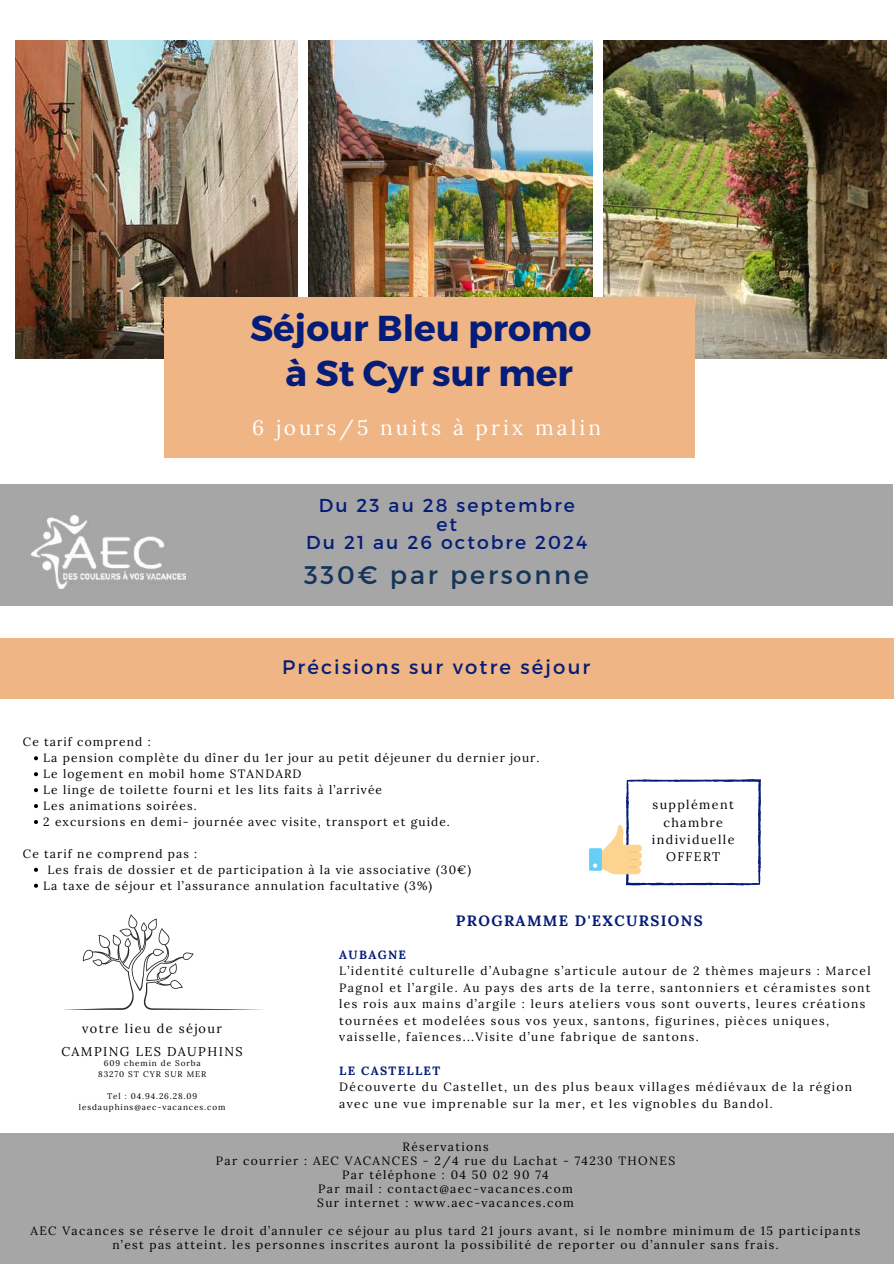
<style>
.page{position:relative;width:894px;height:1264px;background:#fff}
.page>*{position:absolute;margin:0;border:0;box-sizing:border-box;transform-origin:0 0}
.t1{font:700 36px/45px "Montserrat";color:#051d78;text-align:center}
.t2{font:25.5px "Montserrat";letter-spacing:.11em;color:#143459}
.t3{font:20.85px "Lora";letter-spacing:.15em;color:#fff}
.t4{font:19.65px "Montserrat";letter-spacing:.11em;color:#051d78}
.t5{font:18.75px/18.3px "Montserrat";letter-spacing:.11em;color:#051d78;text-align:center}
.t6{font:700 15px "Lora";letter-spacing:.09em;color:#051d78}
.t7{font:12.75px/23.2px "Lora";letter-spacing:.11em;color:#000;text-align:center}
.t8{font:12.6px/17.4px "Lora";letter-spacing:.11em;color:#000;text-align:center}
.t9{font:12px/16.5px "Lora";letter-spacing:.11em;color:#000}
.t10{font:12px/15.9px "Lora";letter-spacing:.09em;color:#000}
.t11{font:700 12px "Lora";letter-spacing:.11em;color:#051d78}
.t12{font:8.25px/10.9px "Lora";letter-spacing:.11em;color:#000;text-align:center}
</style>
<div class="page">
<img style="left:309px;top:41px;width:283px;height:256px">
<img style="left:603px;top:41px;width:283px;height:317px">
<img style="left:15px;top:41px;width:282px;height:317px">
<div style="left:164px;top:297px;width:530px;height:160px;background:#efb585"></div>
<svg style="left:34px;top:756px;width:4px;height:4px"></svg>
<svg style="left:34px;top:772px;width:4px;height:4px"></svg>
<svg style="left:34px;top:788px;width:4px;height:4px"></svg>
<svg style="left:34px;top:804px;width:4px;height:4px"></svg>
<svg style="left:34px;top:820px;width:4px;height:4px"></svg>
<svg style="left:34px;top:867px;width:4px;height:4px"></svg>
<svg style="left:34px;top:883px;width:4px;height:4px"></svg>
<div style="left:0;top:484px;width:892px;height:121px;background:#a6a6a6"></div>
<div style="left:0;top:637px;width:893px;height:61px;background:#efb585"></div>
<img style="left:31px;top:515px;width:154px;height:73px">
<div style="left:589px;top:848px;width:12px;height:22px;background:#68cef5;border-radius:2px"></div>
<svg style="left:592px;top:779px;width:168px;height:106px"></svg>
<div style="left:0;top:1132px;width:893px;height:131px;background:#a6a6a6"></div>
<svg style="left:64px;top:914px;width:199px;height:96px"></svg>
<h1 class="t1" style="left:250px;top:304px;width:343px">Séjour Bleu promo à St Cyr sur mer</h1>
<h3 class="t3" style="left:252px;top:414px;width:350px">6 jours/5 nuits à prix malin</h3>
<h3 class="t5" style="left:306px;top:495px;width:282px">Du 23 au 28 septembre et<br>Du 21 au 26 octobre 2024</h3>
<h2 class="t2" style="left:304px;top:558px;width:286px">330€ par personne</h2>
<p class="t10" style="left:23px;top:733px;width:129px">Ce tarif comprend :</p>
<h3 class="t4" style="left:282px;top:654px;width:309px">Précisions sur votre séjour</h3>
<p class="t10" style="left:43px;top:749px;width:497px">La pension complète du dîner du 1er jour au petit déjeuner du dernier jour.<br>Le logement en mobil home STANDARD<br>Le linge de toilette fourni et les lits faits à l’arrivée<br>Les animations soirées.<br>2 excursions en demi- journée avec visite, transport et guide.</p>
<p class="t10" style="left:43px;top:861px;width:429px;text-indent:4px">Les frais de dossier et de participation à la vie associative (30€)<br>La taxe de séjour et l’assurance annulation facultative (3%)</p>
<p class="t10" style="left:23px;top:845px;width:176px">Ce tarif ne comprend pas :</p>
<p class="t8" style="left:651px;top:796px;width:84px">supplément chambre individuelle<br>OFFERT</p>
<p class="t7" style="left:61px;top:1016px;width:183px">votre lieu de séjour<br>CAMPING LES DAUPHINS</p>
<p class="t12" style="left:98px;top:1057px;width:109px">609 chemin de Sorba<br>83270 ST CYR SUR MER</p>
<p class="t12" style="left:79px;top:1090px;width:148px">Tel : 04.94.26.28.09 lesdauphins@aec-vacances.com</p>
<p class="t6" style="left:455px;top:910px;width:248px">PROGRAMME D'EXCURSIONS</p>
<p class="t11" style="left:339px;top:946px;width:68px">AUBAGNE</p>
<p class="t9" style="left:339px;top:962px;width:532px">L’identité culturelle d’Aubagne s’articule autour de 2 thèmes majeurs : Marcel Pagnol et l’argile. Au pays des arts de la terre, santonniers et céramistes sont les rois aux mains d’argile : leurs ateliers vous sont ouverts, leures créations tournées et modelées sous vos yeux, santons, figurines, pièces uniques, vaisselle, faïences...Visite d’une fabrique de santons.</p>
<p class="t11" style="left:339px;top:1062px;width:102px">LE CASTELLET</p>
<p class="t9" style="left:339px;top:1078px;width:514px">Découverte du Castellet, un des plus beaux villages médiévaux de la région avec une vue imprenable sur la mer, et les vignobles du Bandol.</p>
<p class="t9" style="left:216px;top:1139px;width:460px;line-height:14px;text-align:center">Réservations<br>Par courrier : AEC VACANCES - 2/4 rue du Lachat - 74230 THONES Par téléphone : 04 50 02 90 74<br>Par mail : contact@aec-vacances.com<br>Sur internet : www.aec-vacances.com</p>
<p class="t9" style="left:31px;top:1223px;width:831px;line-height:14px;text-align:center">AEC Vacances se réserve le droit d’annuler ce séjour au plus tard 21 jours avant, si le nombre minimum de 15 participants n’est pas atteint. les personnes inscrites auront la possibilité de reporter ou d’annuler sans frais.</p>
</div>
